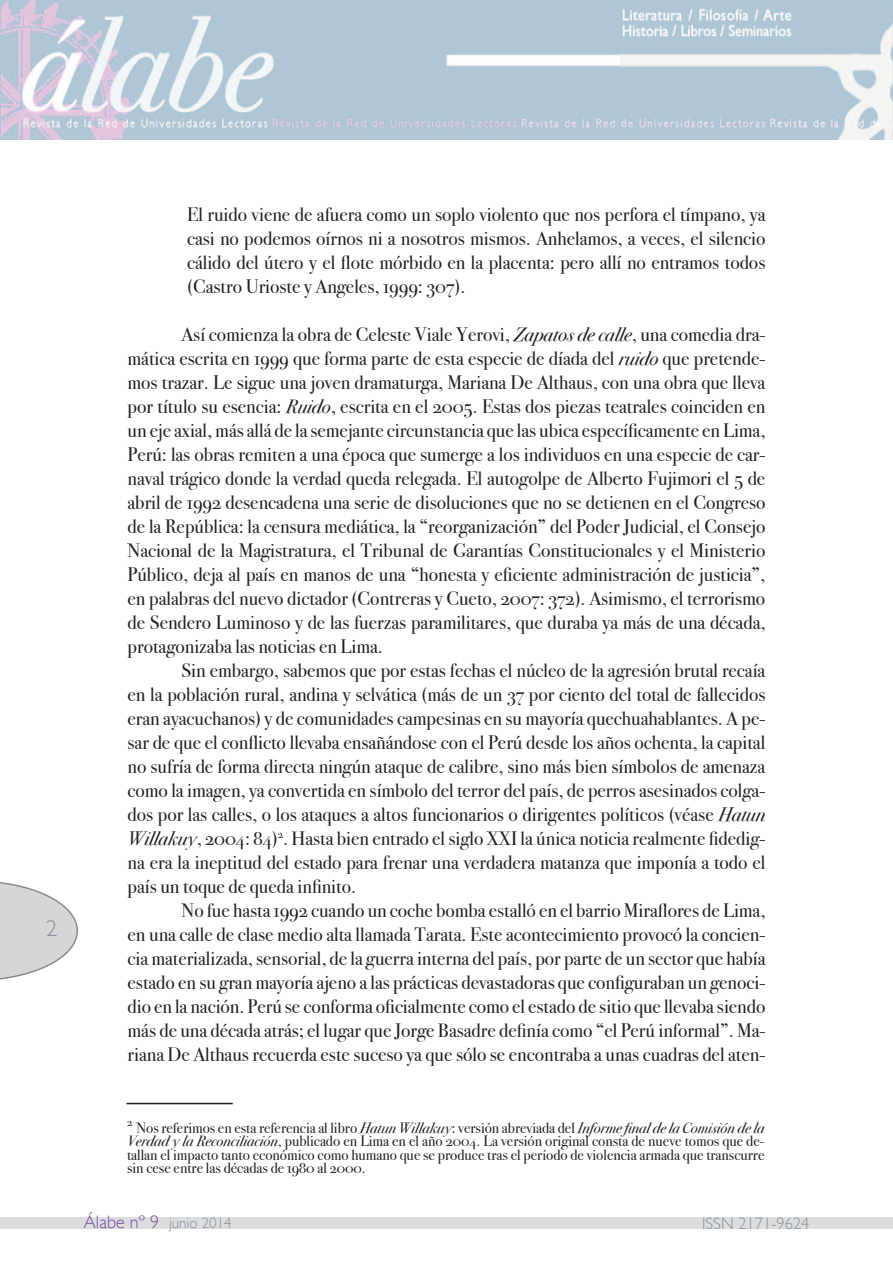
<style>
.page{position:relative;width:893px;height:1263px;background:#fff}
.page>*{position:absolute;margin:0;border:0;box-sizing:border-box;transform-origin:0 0}
.t1{font:300 22.5px "Gill Sans";color:#838f9d}
.t2{font:19.5px/24px "Bodoni Svty Two OSITCTT Book";color:#231f20;text-align:justify}
.t3{font:300 16.5px "Gill Sans";color:#86909c}
.t4{font:15px/13.5px "Bodoni Svty Two OSITCTT Book";color:#231f20;text-align:justify}
.t5{font:300 15px "Gill Sans";color:#86909c}
.s1{font-family:"Bodoni Svty Two OSITCTT Book It"}
.s2{font-size:18px;color:#764b9e}
</style>
<div class="page">
<svg style="left:0;top:882px;width:78px;height:98px"></svg>
<div style="left:0;top:1218px;width:893px;height:11px;background:#dbddde"></div>
<img style="left:0;top:0;width:893px;height:139px">
<hr style="left:126px;top:1103px;width:107px;height:1px;background:#231f20">
<p class="t1" style="left:46px;top:916px;width:13px">2</p>
<p class="t2" style="left:187px;top:202px;width:580px">El ruido viene de afuera como un soplo violento que nos perfora el tímpano, ya casi no podemos oírnos ni a nosotros mismos. Anhelamos, a veces, el silencio cálido del útero y el flote mórbido en la placenta: pero allí no entramos todos (Castro Urioste y Angeles, 1999: 307).</p>
<p class="t2" style="left:128px;top:322px;width:639px;text-indent:54px">Así comienza la obra de Celeste Viale Yerovi, <span class="s1">Zapatos de calle</span>, una comedia dra&shy;mática escrita en 1999 que forma parte de esta especie de díada del <span class="s1">ruido</span> que pretende&shy;mos trazar. Le sigue una joven dramaturga, Mariana De Althaus, con una obra que lleva por título su esencia: <span class="s1">Ruido</span>, escrita en el 2005. Estas dos piezas teatrales coinciden en un eje axial, más allá de la semejante circunstancia que las ubica específicamente en Lima, Perú: las obras remiten a una época que sumerge a los individuos en una especie de car&shy;naval trágico donde la verdad queda relegada. El autogolpe de Alberto Fujimori el 5 de abril de 1992 desencadena una serie de disoluciones que no se detienen en el Congreso de la República: la censura mediática, la “reorganización” del Poder Judicial, el Consejo Nacional de la Magistratura, el Tribunal de Garantías Constitucionales y el Ministerio Público, deja al país en manos de una “honesta y eficiente administración de justicia”, en palabras del nuevo dictador (Contreras y Cueto, 2007: 372). Asimismo, el terrorismo de Sendero Luminoso y de las fuerzas paramilitares, que duraba ya más de una década, protagonizaba las noticias en Lima.</p>
<p class="t2" style="left:128px;top:658px;width:639px;text-indent:54px">Sin embargo, sabemos que por estas fechas el núcleo de la agresión brutal recaía en la población rural, andina y selvática (más de un 37 por ciento del total de fallecidos eran ayacuchanos) y de comunidades campesinas en su mayoría quechuahablantes. A pe&shy;sar de que el conflicto llevaba ensañándose con el Perú desde los años ochenta, la capital no sufría de forma directa ningún ataque de calibre, sino más bien símbolos de amenaza como la imagen, ya convertida en símbolo del terror del país, de perros asesinados colga&shy;dos por las calles, o los ataques a altos funcionarios o dirigentes políticos (véase <span class="s1">Hatun Willakuy</span>, 2004: 84)<sup>2</sup>. Hasta bien entrado el siglo XXI la única noticia realmente fidedig&shy;na era la ineptitud del estado para frenar una verdadera matanza que imponía a todo el país un toque de queda infinito.</p>
<p class="t2" style="left:128px;top:898px;width:639px;text-indent:54px">No fue hasta 1992 cuando un coche bomba estalló en el barrio Miraflores de Lima, en una calle de clase medio alta llamada Tarata. Este acontecimiento provocó la concien&shy;cia materializada, sensorial, de la guerra interna del país, por parte de un sector que había estado en su gran mayoría ajeno a las prácticas devastadoras que configuraban un genoci&shy;dio en la nación. Perú se conforma oficialmente como el estado de sitio que llevaba siendo más de una década atrás; el lugar que Jorge Basadre definía como “el Perú informal”. Ma&shy;riana De Althaus recuerda este suceso ya que sólo se encontraba a unas cuadras del aten-</p>
<p class="t4" style="left:127px;top:1121px;width:639px"><sup>2</sup> Nos referimos en esta referencia al libro <span class="s1">Hatun Willakuy</span>: versión abreviada del <span class="s1">Informe final de la Comisión de la Verdad y la Reconciliación</span>, publicado en Lima en el año 2004. La versión original consta de nueve tomos que de&shy;tallan el impacto tanto económico como humano que se produce tras el período de violencia armada que transcurre sin cese entre las décadas de 1980 al 2000.</p>
<p class="t5" style="left:84px;top:1214px;width:149px"><span class="s2">Álabe nº 9</span> junio 2014</p>
<p class="t3" style="left:702px;top:1214px;width:109px">ISSN 2171-9624</p>
</div>
